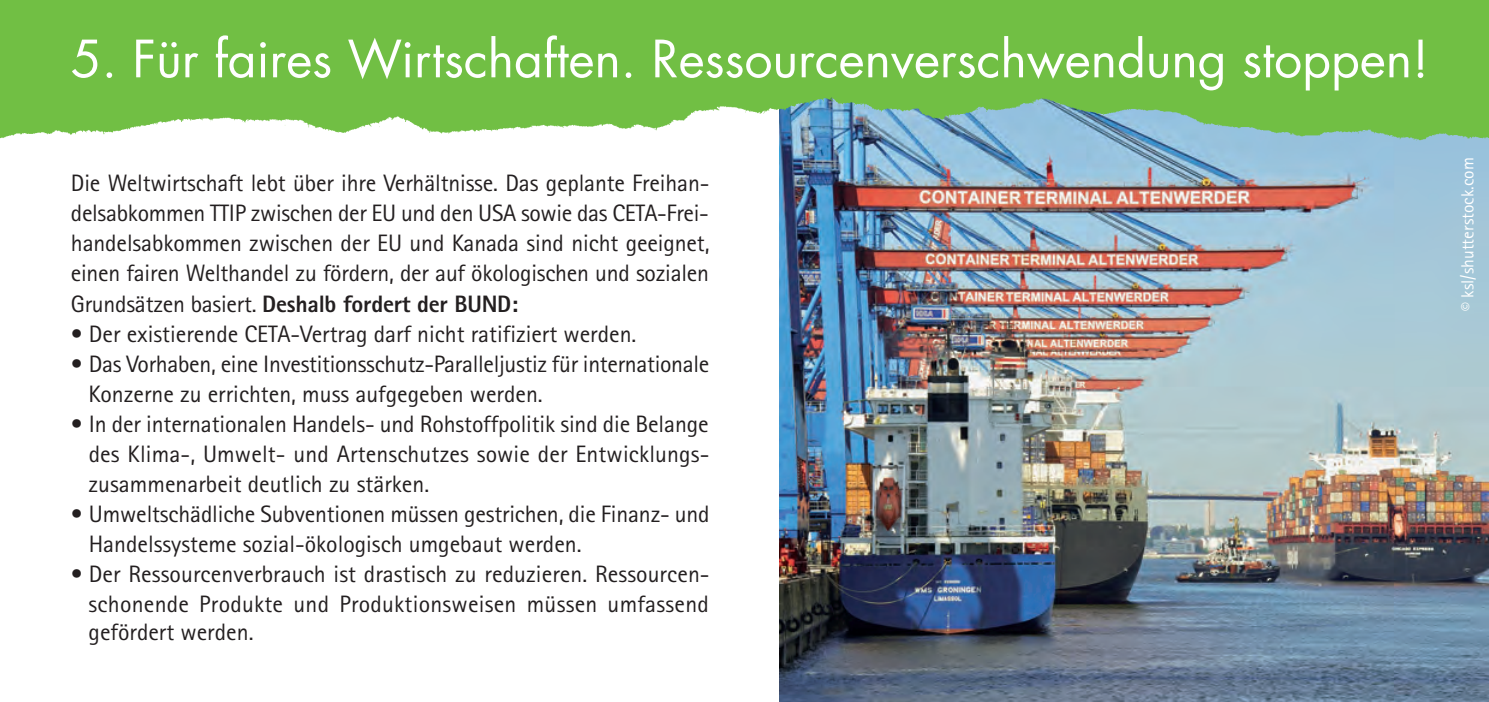
<style>
.page{position:relative;width:1489px;height:702px;background:#fff}
.page>*{position:absolute;margin:0;border:0;box-sizing:border-box;transform-origin:0 0}
.t1{font:50px "Futura";color:#fff}
.t2{font:23.75px/30px "Agfa Rotis Sans Serif";color:#231f20;text-align:justify}
.t3{font:17.5px "Agfa Rotis Sans Serif";color:#fff}
.s1{font-weight:800}
</style>
<div class="page">
<img style="left:780px;top:142px;width:708px;height:560px">
<img style="left:0;top:0;width:1487px;height:142px">
<img style="left:1487px;top:0;width:1px;height:173px">
<h1 class="t1" style="left:71px;top:36px;width:1359px">5. Für faires Wirtschaften. Ressourcenverschwendung stoppen!</h1>
<p class="t2" style="left:71px;top:171px;width:640px">Die Weltwirtschaft lebt über ihre Verhältnisse. Das geplante Freihan&shy;delsabkommen TTIP zwischen der EU und den USA sowie das CETA-Frei&shy;handelsabkommen zwischen der EU und Kanada sind nicht geeignet, einen fairen Welthandel zu fördern, der auf ökologischen und sozialen Grundsätzen basiert. <span class="s1">Deshalb fordert der BUND:</span></p>
<p class="t2" style="left:71px;top:321px;width:567px">• Der existierende CETA-Vertrag darf nicht ratifiziert werden.</p>
<p class="t2" style="left:89px;top:351px;width:622px;text-indent:-18px">• Das Vorhaben, eine Investitionsschutz-Paralleljustiz für internationale<br>Konzerne zu errichten, muss aufgegeben werden.</p>
<p class="t2" style="left:89px;top:411px;width:622px;text-indent:-18px">• In der internationalen Handels- und Rohstoffpolitik sind die Belange des Klima-, Umwelt- und Artenschutzes sowie der Entwicklungs&shy;zusammenarbeit deutlich zu stärken.</p>
<p class="t2" style="left:89px;top:501px;width:622px;text-indent:-18px">• Umweltschädliche Subventionen müssen gestrichen, die Finanz- und<br>Handelssysteme sozial-ökologisch umgebaut werden.</p>
<p class="t2" style="left:89px;top:561px;width:622px;line-height:29.2px;text-indent:-18px">• Der Ressourcenverbrauch ist drastisch zu reduzieren. Ressourcen&shy;schonende Produkte und Produktionsweisen müssen umfassend gefördert werden.</p>
<p class="t3" style="left:1461px;top:311px;width:155px;rotate:-90deg">© ksl/shutterstock.com</p>
</div>
